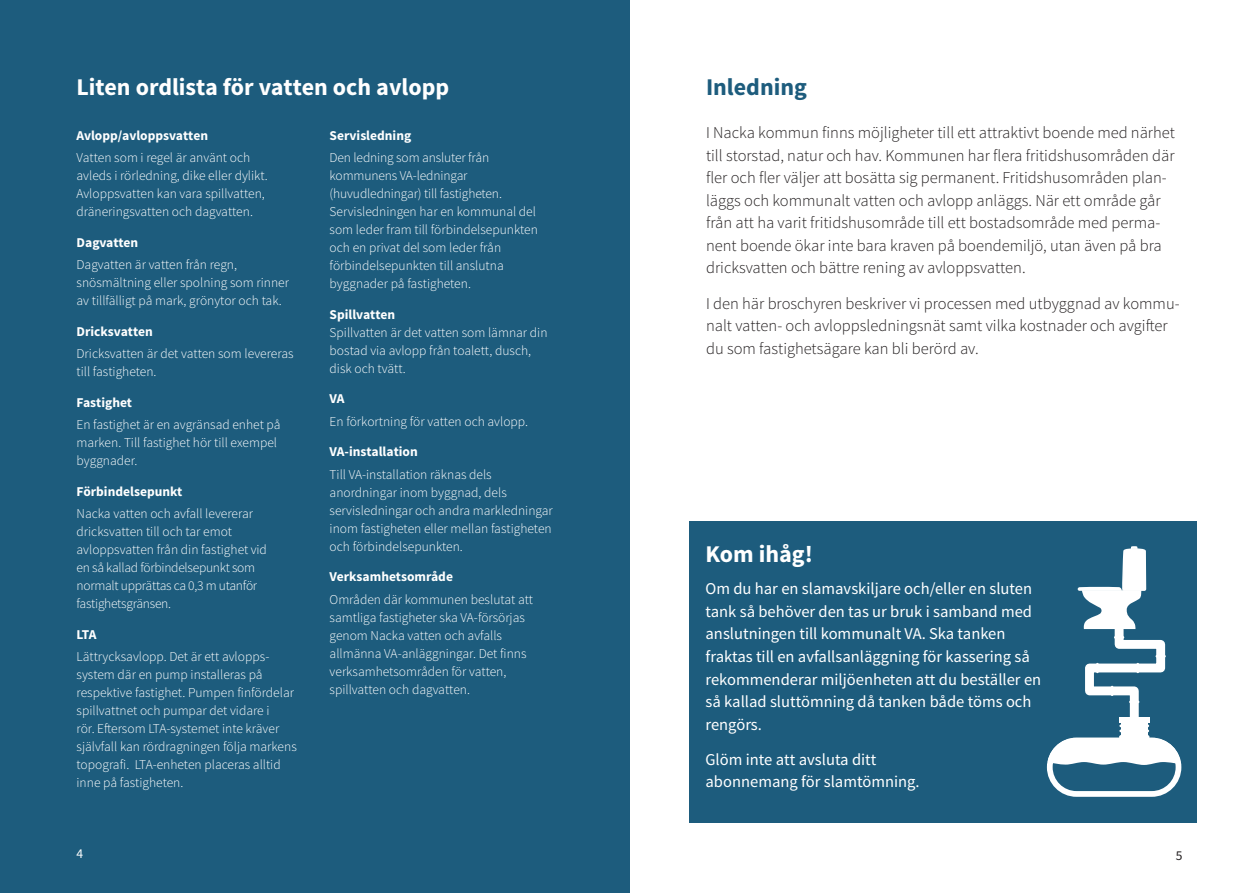
<style>
.page{position:relative;width:1259px;height:893px;background:#fff}
.page>*{position:absolute;margin:0;border:0;box-sizing:border-box;transform-origin:0 0}
.t1{font:700 24px "Source Sans Pro";color:#fff}
.t2{font:700 24px "Source Sans Pro";color:#1d5c7d}
.t3{font:300 16.5px/22.5px "Source Sans Pro";color:#231f20}
.t4{font:16.5px/22.5px "Source Sans Pro";color:#fff}
.t5{font:300 13.5px/18px "Source Sans Pro";color:#fff}
.t6{font:300 13.5px/18px "Source Sans Pro";letter-spacing:-.02em;color:#fff}
.t7{font:700 13.5px "Source Sans Pro";color:#fff}
.t8{font:13.5px "Source Sans Pro";color:#fff}
.t9{font:13.5px "Source Sans Pro";color:#231f20}
</style>
<div class="page">
<div style="left:0;top:0;width:629px;height:893px;background:#1d5c7d"></div>
<div style="left:689px;top:521px;width:507px;height:301px;background:#1d5c7d"></div>
<div style="left:1121px;top:717px;width:26px;height:22px;background:#fff"></div>
<svg style="left:1047px;top:735px;width:134px;height:62px"></svg>
<hr style="left:1119px;top:724px;width:30px;height:3px;background:#fff">
<hr style="left:1119px;top:729px;width:30px;height:3px;background:#fff">
<svg style="left:1077px;top:546px;width:89px;height:180px"></svg>
<h1 class="t1" style="left:77px;top:71px;width:374px">Liten ordlista för vatten och avlopp</h1>
<p class="t7" style="left:77px;top:127px;width:133px">Avlopp/avloppsvatten</p>
<p class="t5" style="left:77px;top:149px;width:193px">Vatten som i regel är använt och avleds i rörledning, dike eller dylikt.<br>Avloppsvatten kan vara spillvatten, dräneringsvatten och dagvatten.</p>
<p class="t7" style="left:77px;top:234px;width:63px">Dagvatten</p>
<p class="t5" style="left:77px;top:256px;width:214px">Dagvatten är vatten från regn, snösmältning eller spolning som rinner av tillfälligt på mark, grönytor och tak.</p>
<p class="t7" style="left:77px;top:323px;width:78px">Dricksvatten</p>
<p class="t5" style="left:77px;top:345px;width:219px">Dricksvatten är det vatten som levereras till fastigheten.</p>
<p class="t7" style="left:77px;top:394px;width:57px">Fastighet</p>
<p class="t5" style="left:77px;top:416px;width:205px">En fastighet är en avgränsad enhet på marken. Till fastighet hör till exempel byggnader.</p>
<p class="t7" style="left:77px;top:483px;width:107px">Förbindelsepunkt</p>
<p class="t6" style="left:77px;top:505px;width:192px">Nacka vatten och avfall levererar dricksvatten till och tar emot avloppsvatten från din fastighet vid en så kallad förbindelsepunkt som normalt upprättas ca 0,3 m utanför fastighetsgränsen.</p>
<p class="t7" style="left:77px;top:626px;width:22px">LTA</p>
<p class="t5" style="left:77px;top:648px;width:222px">Lättrycksavlopp. Det är ett avlopps&shy;system där en pump installeras på respektive fastighet. Pumpen finfördelar spillvattnet och pumpar det vidare i<br>rör. Eftersom LTA-systemet inte kräver självfall kan rördragningen följa markens topografi. LTA-enheten placeras alltid inne på fastigheten.</p>
<p class="t7" style="left:330px;top:127px;width:83px">Servisledning</p>
<p class="t5" style="left:330px;top:149px;width:210px">Den ledning som ansluter från kommunens VA-ledningar (huvudledningar) till fastigheten.<br>Servisledningen har en kommunal del som leder fram till förbindelsepunkten och en privat del som leder från förbindelsepunkten till anslutna byggnader på fastigheten.</p>
<p class="t7" style="left:330px;top:305px;width:67px">Spillvatten</p>
<p class="t5" style="left:330px;top:323px;width:219px">Spillvatten är det vatten som lämnar din bostad via avlopp från toalett, dusch, disk och tvätt.</p>
<p class="t7" style="left:330px;top:390px;width:16px">VA</p>
<p class="t5" style="left:330px;top:412px;width:200px">En förkortning för vatten och avlopp.</p>
<p class="t7" style="left:330px;top:443px;width:90px">VA-installation</p>
<p class="t5" style="left:330px;top:465px;width:225px">Till VA-installation räknas dels anordningar inom byggnad, dels servisledningar och andra markledningar inom fastigheten eller mellan fastigheten och förbindelsepunkten.</p>
<p class="t7" style="left:330px;top:568px;width:125px">Verksamhetsområde</p>
<p class="t5" style="left:330px;top:590px;width:205px">Områden där kommunen beslutat att samtliga fastigheter ska VA-försörjas genom Nacka vatten och avfalls allmänna VA-anläggningar. Det finns verksamhetsområden för vatten, spillvatten och dagvatten.</p>
<h1 class="t2" style="left:706px;top:71px;width:102px">Inledning</h1>
<p class="t3" style="left:706px;top:122px;width:470px">I Nacka kommun finns möjligheter till ett attraktivt boende med närhet till storstad, natur och hav. Kommunen har flera fritidshusområden där fler och fler väljer att bosätta sig permanent. Fritidshusområden plan&shy;läggs och kommunalt vatten och avlopp anläggs. När ett område går från att ha varit fritidshusområde till ett bostadsområde med perma&shy;nent boende ökar inte bara kraven på boendemiljö, utan även på bra dricksvatten och bättre rening av avloppsvatten.</p>
<p class="t3" style="left:706px;top:292px;width:475px">I den här broschyren beskriver vi processen med utbyggnad av kommu&shy;nalt vatten- och avloppsledningsnät samt vilka kostnader och avgifter du som fastighetsägare kan bli berörd av.</p>
<h1 class="t1" style="left:705px;top:539px;width:109px">Kom ihåg!</h1>
<p class="t4" style="left:705px;top:578px;width:337px">Om du har en slamavskiljare och/eller en sluten tank så behöver den tas ur bruk i samband med anslutningen till kommunalt VA. Ska tanken fraktas till en avfallsanläggning för kassering så rekommenderar miljöenheten att du beställer en så kallad sluttömning då tanken både töms och rengörs.</p>
<p class="t4" style="left:705px;top:748px;width:216px">Glöm inte att avsluta ditt abonnemang för slamtömning.</p>
<p class="t8" style="left:77px;top:846px;width:8px">4</p>
<p class="t9" style="left:1175px;top:847px;width:8px">5</p>
</div>
